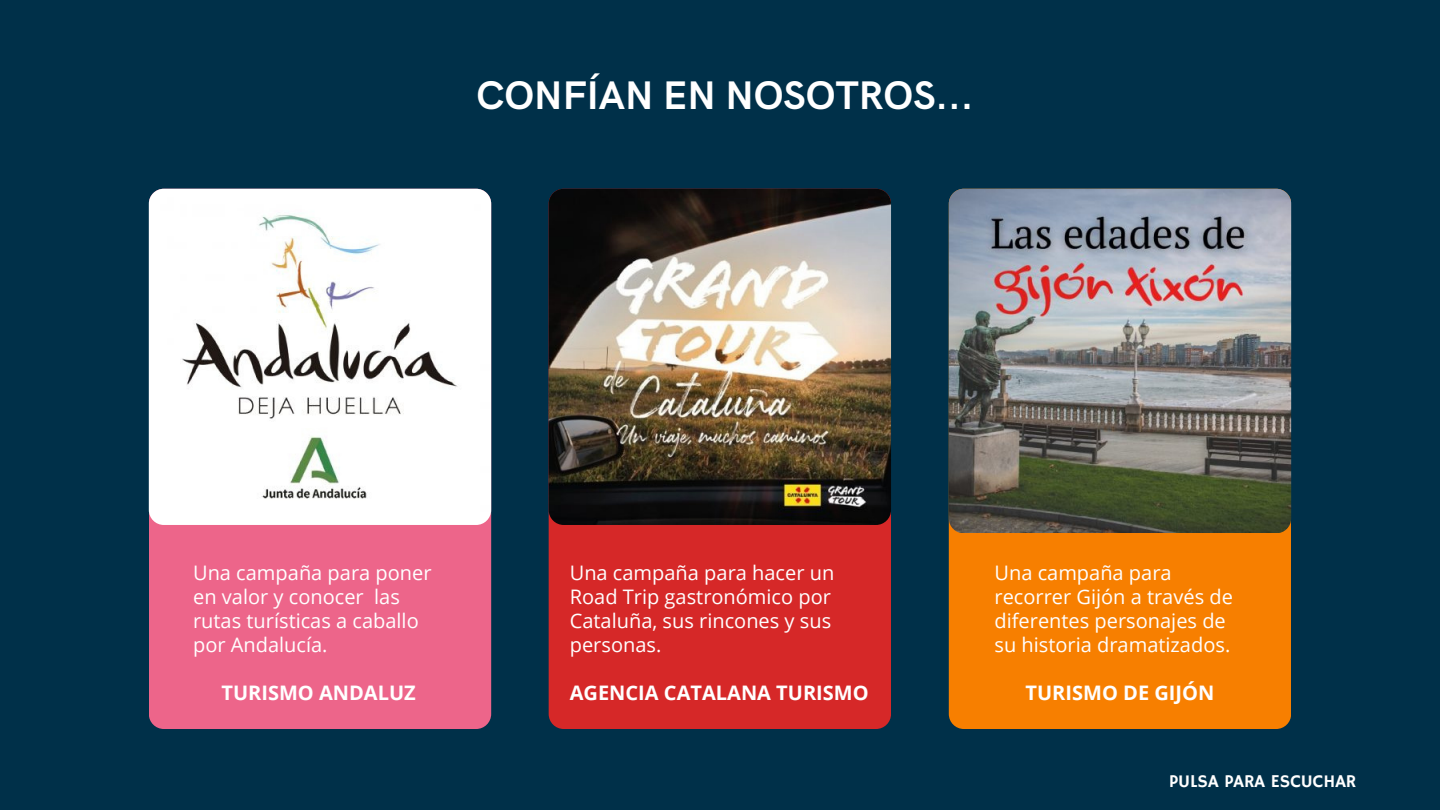
<style>
.page{position:relative;width:1440px;height:810px;background:#003049}
.page>*{position:absolute;margin:0;border:0;box-sizing:border-box;transform-origin:0 0}
.t1{font:700 40px "HK Grotesk";color:#fff}
.t2{font:20px/24px "Open Sans";color:#fff}
.t3{font:700 20px "Open Sans";color:#fff}
.t4{font:18px "Hammersmith One";color:#fff}
</style>
<div class="page">
<div style="left:149px;top:189px;width:342px;height:540px;background:#ed658a;border-radius:15px"></div>
<div style="left:549px;top:189px;width:342px;height:540px;background:#d62828;border-radius:15px"></div>
<div style="left:949px;top:189px;width:342px;height:540px;background:#f77f00;border-radius:15px"></div>
<img style="left:149px;top:189px;width:342px;height:336px;border-radius:15px">
<img style="left:549px;top:189px;width:342px;height:336px;border-radius:15px">
<img style="left:949px;top:189px;width:342px;height:344px;border-radius:15px">
<p class="t1" style="left:476px;top:73px;width:498px">CONFÍAN EN NOSOTROS...</p>
<h3 class="t2" style="left:193px;top:560px;width:240px">Una campaña para poner en valor y conocer las rutas turísticas a caballo por Andalucía.</h3>
<p class="t3" style="left:221px;top:678px;width:196px">TURISMO ANDALUZ</p>
<p class="t2" style="left:570px;top:560px;width:266px">Una campaña para hacer un<br>Road Trip gastronómico por<br>Cataluña, sus rincones y sus personas.</p>
<h3 class="t3" style="left:570px;top:678px;width:300px">AGENCIA CATALANA TURISMO</h3>
<p class="t2" style="left:995px;top:560px;width:240px">Una campaña para recorrer Gijón a través de diferentes personajes de su historia dramatizados.</p>
<p class="t3" style="left:1026px;top:678px;width:190px">TURISMO DE GIJÓN</p>
<h1 class="t4" style="left:1169px;top:771px;width:189px">PULSA PARA ESCUCHAR</h1>
</div>
